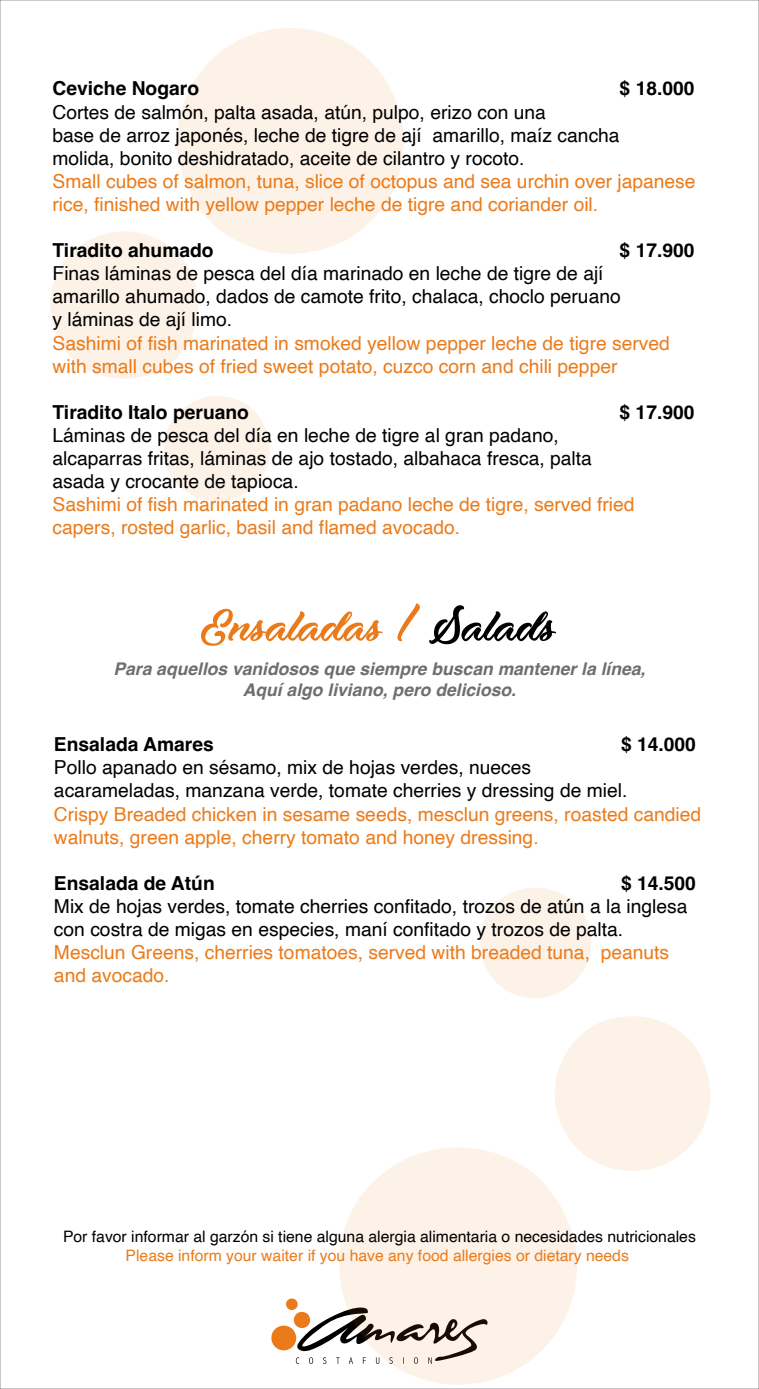
<style>
.page{position:relative;width:759px;height:1389px;background:#fff}
.page>*{position:absolute;margin:0;border:0;box-sizing:border-box;transform-origin:0 0}
.t1{font:64.23px "Moonlights on the Beach";color:#eb7b1a}
.t2{font:19.25px/23.1px "Helvetica";color:#000}
.t3{font:19.25px/23.1px "Helvetica";color:#eb7b1a}
.t4{font:700 19.25px "Helvetica";color:#000}
.t5{font:italic 700 17.5px/21px "Helvetica";color:#6d6e71;text-align:center}
.t6{font:15.75px "Helvetica";color:#000}
.t7{font:15.75px "Helvetica";color:#eb7b1a}
.s1{color:#000}
</style>
<div class="page">
<svg style="left:164px;top:396px;width:106px;height:105px"></svg>
<svg style="left:50px;top:231px;width:148px;height:148px"></svg>
<svg style="left:173px;top:28px;width:231px;height:229px;fill:#fdf2e8"></svg>
<svg style="left:271px;top:1298px;width:68px;height:66px"></svg>
<svg style="left:480px;top:888px;width:111px;height:110px"></svg>
<svg style="left:555px;top:1016px;width:155px;height:155px"></svg>
<svg style="left:339px;top:1144px;width:242px;height:241px;fill:#fdf2e8"></svg>
<p class="t4" style="left:53px;top:77px;width:148px">Ceviche Nogaro</p>
<p class="t4" style="left:620px;top:77px;width:76px">$ 18.000</p>
<p class="t2" style="left:53px;top:101px;width:569px">Cortes de salmón, palta asada, atún, pulpo, erizo con una<br>base de arroz japonés, leche de tigre de ají amarillo, maíz cancha molida, bonito deshidratado, aceite de cilantro y rocoto.</p>
<p class="t3" style="left:53px;top:170px;width:645px">Small cubes of salmon, tuna, slice of octopus and sea urchin over japanese rice, finished with yellow pepper leche de tigre and coriander oil.</p>
<p class="t4" style="left:53px;top:239px;width:163px">Tiradito ahumado</p>
<p class="t4" style="left:620px;top:239px;width:76px">$ 17.900</p>
<p class="t2" style="left:53px;top:263px;width:570px">Finas láminas de pesca del día marinado en leche de tigre de ají amarillo ahumado, dados de camote frito, chalaca, choclo peruano y láminas de ají limo.</p>
<p class="t3" style="left:53px;top:332px;width:619px">Sashimi of fish marinated in smoked yellow pepper leche de tigre served with small cubes of fried sweet potato, cuzco corn and chili pepper</p>
<p class="t4" style="left:53px;top:400px;width:198px">Tiradito Italo peruano</p>
<p class="t4" style="left:620px;top:400px;width:76px">$ 17.900</p>
<p class="t2" style="left:53px;top:424px;width:541px">Láminas de pesca del día en leche de tigre al gran padano, alcaparras fritas, láminas de ajo tostado, albahaca fresca, palta asada y crocante de tapioca.</p>
<p class="t3" style="left:53px;top:494px;width:584px">Sashimi of fish marinated in gran padano leche de tigre, served fried capers, rosted garlic, basil and flamed avocado.</p>
<h1 class="t1" style="left:201px;top:597px;width:358px">Ensaladas / <span class="s1">Salads</span></h1>
<p class="t5" style="left:113px;top:660px;width:534px">Para aquellos vanidosos que siempre buscan mantener la línea,<br>Aquí algo liviano, pero delicioso.</p>
<p class="t4" style="left:54px;top:733px;width:161px">Ensalada Amares</p>
<p class="t4" style="left:621px;top:733px;width:76px">$ 14.000</p>
<p class="t2" style="left:54px;top:757px;width:575px">Pollo apanado en sésamo, mix de hojas verdes, nueces acarameladas, manzana verde, tomate cherries y dressing de miel.</p>
<p class="t3" style="left:54px;top:803px;width:649px">Crispy Breaded chicken in sesame seeds, mesclun greens, roasted candied walnuts, green apple, cherry tomato and honey dressing.</p>
<p class="t4" style="left:54px;top:871px;width:162px">Ensalada de Atún</p>
<p class="t4" style="left:621px;top:871px;width:76px">$ 14.500</p>
<p class="t2" style="left:54px;top:895px;width:635px">Mix de hojas verdes, tomate cherries confitado, trozos de atún a la inglesa con costra de migas en especies, maní confitado y trozos de palta.</p>
<p class="t3" style="left:54px;top:941px;width:617px">Mesclun Greens, cherries tomatoes, served with breaded tuna, peanuts and avocado.</p>
<p class="t6" style="left:63px;top:1224px;width:634px">Por favor informar al garzón si tiene alguna alergia alimentaria o necesidades nutricionales</p>
<p class="t7" style="left:126px;top:1243px;width:505px">Please inform your waiter if you have any food allergies or dietary needs</p>
</div>
